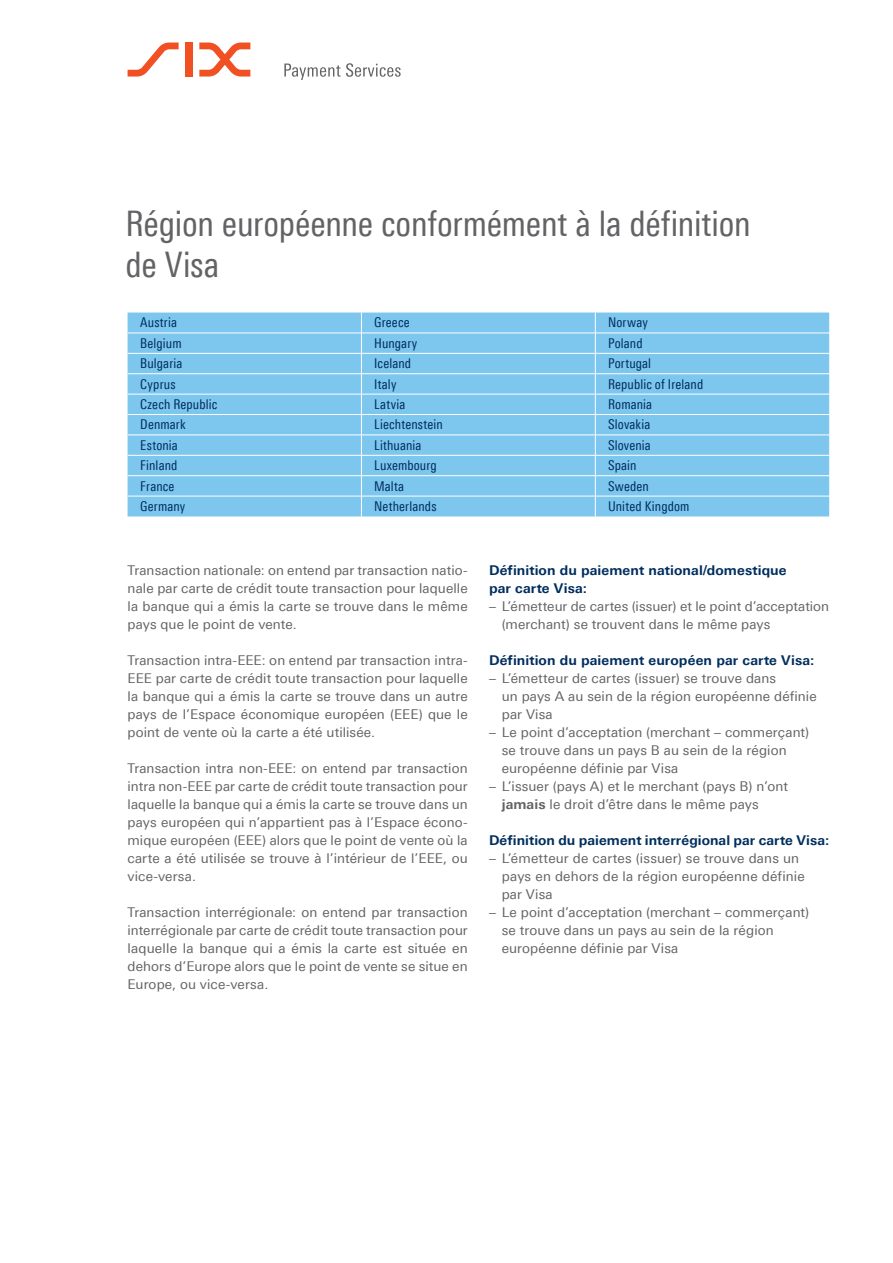
<style>
.page{position:relative;width:893px;height:1263px;background:#fff}
.page>*{position:absolute;margin:0;border:0;box-sizing:border-box;transform-origin:0 0}
.t1{font:35.25px/41.2px "Linotype Univers 420 Cn";letter-spacing:-.01em;color:#636366}
.t2{font:13.5px/18px "Linotype Univers 430";letter-spacing:.01em;color:#636366}
.t3{font:13.5px "Linotype Univers 420 Cn";letter-spacing:.01em;color:#002e5e}
.t4{font:700 13.5px/18px "Linotype Univers 630";letter-spacing:.005em;color:#002e5e}
.s1{font-family:"Linotype Univers 630";font-weight:700}
</style>
<div class="page">
<svg style="left:128px;top:43px;width:51px;height:34px"></svg>
<div style="left:185px;top:43px;width:8px;height:34px;background:#f15122"></div>
<svg style="left:199px;top:43px;width:51px;height:34px"></svg>
<svg style="left:284px;top:63px;width:117px;height:17px"></svg>
<div style="left:128px;top:313px;width:701px;height:203px;background:#7dc6ed"></div>
<hr style="left:128px;top:333px;width:233px;height:1px;background:#fff">
<hr style="left:361px;top:333px;width:234px;height:1px;background:#fff">
<hr style="left:595px;top:333px;width:234px;height:1px;background:#fff">
<hr style="left:128px;top:353px;width:233px;height:1px;background:#fff">
<hr style="left:361px;top:353px;width:234px;height:1px;background:#fff">
<hr style="left:595px;top:353px;width:234px;height:1px;background:#fff">
<hr style="left:128px;top:373px;width:233px;height:1px;background:#fff">
<hr style="left:361px;top:373px;width:234px;height:1px;background:#fff">
<hr style="left:595px;top:373px;width:234px;height:1px;background:#fff">
<hr style="left:128px;top:394px;width:233px;height:1px;background:#fff">
<hr style="left:361px;top:394px;width:234px;height:1px;background:#fff">
<hr style="left:595px;top:394px;width:234px;height:1px;background:#fff">
<hr style="left:128px;top:414px;width:233px;height:1px;background:#fff">
<hr style="left:361px;top:414px;width:234px;height:1px;background:#fff">
<hr style="left:595px;top:414px;width:234px;height:1px;background:#fff">
<hr style="left:128px;top:435px;width:233px;height:1px;background:#fff">
<hr style="left:361px;top:435px;width:234px;height:1px;background:#fff">
<hr style="left:595px;top:435px;width:234px;height:1px;background:#fff">
<hr style="left:128px;top:455px;width:233px;height:1px;background:#fff">
<hr style="left:361px;top:455px;width:234px;height:1px;background:#fff">
<hr style="left:595px;top:455px;width:234px;height:1px;background:#fff">
<hr style="left:128px;top:475px;width:233px;height:1px;background:#fff">
<hr style="left:361px;top:475px;width:234px;height:1px;background:#fff">
<hr style="left:595px;top:475px;width:234px;height:1px;background:#fff">
<hr style="left:128px;top:496px;width:233px;height:1px;background:#fff">
<hr style="left:361px;top:496px;width:234px;height:1px;background:#fff">
<hr style="left:595px;top:496px;width:234px;height:1px;background:#fff">
<svg style="left:361px;top:313px;width:1px;height:203px"></svg>
<svg style="left:595px;top:313px;width:1px;height:203px"></svg>
<h1 class="t1" style="left:125px;top:203px;width:627px">Région européenne conformément à la définition de Visa</h1>
<p class="t3" style="left:140px;top:315px;width:38px">Austria</p>
<p class="t3" style="left:374px;top:315px;width:37px">Greece</p>
<p class="t3" style="left:608px;top:315px;width:41px">Norway</p>
<p class="t3" style="left:140px;top:335px;width:43px">Belgium</p>
<p class="t3" style="left:374px;top:335px;width:45px">Hungary</p>
<p class="t3" style="left:608px;top:335px;width:36px">Poland</p>
<p class="t3" style="left:140px;top:356px;width:44px">Bulgaria</p>
<p class="t3" style="left:374px;top:356px;width:38px">Iceland</p>
<p class="t3" style="left:608px;top:356px;width:45px">Portugal</p>
<p class="t3" style="left:140px;top:376px;width:37px">Cyprus</p>
<p class="t3" style="left:374px;top:376px;width:24px">Italy</p>
<p class="t3" style="left:608px;top:376px;width:97px">Republic of Ireland</p>
<p class="t3" style="left:140px;top:396px;width:78px">Czech Republic</p>
<p class="t3" style="left:374px;top:396px;width:33px">Latvia</p>
<p class="t3" style="left:608px;top:396px;width:46px">Romania</p>
<p class="t3" style="left:140px;top:417px;width:47px">Denmark</p>
<p class="t3" style="left:374px;top:417px;width:70px">Liechtenstein</p>
<p class="t3" style="left:608px;top:417px;width:44px">Slovakia</p>
<p class="t3" style="left:140px;top:437px;width:39px">Estonia</p>
<p class="t3" style="left:374px;top:437px;width:49px">Lithuania</p>
<p class="t3" style="left:608px;top:437px;width:44px">Slovenia</p>
<p class="t3" style="left:140px;top:457px;width:39px">Finland</p>
<p class="t3" style="left:374px;top:457px;width:64px">Luxembourg</p>
<p class="t3" style="left:608px;top:457px;width:30px">Spain</p>
<p class="t3" style="left:140px;top:478px;width:36px">France</p>
<p class="t3" style="left:374px;top:478px;width:31px">Malta</p>
<p class="t3" style="left:608px;top:478px;width:42px">Sweden</p>
<p class="t3" style="left:140px;top:498px;width:47px">Germany</p>
<p class="t3" style="left:374px;top:498px;width:64px">Netherlands</p>
<p class="t3" style="left:608px;top:498px;width:83px">United Kingdom</p>
<p class="t2" style="left:128px;top:561px;width:342px;text-align:justify">Transaction nationale: on entend par transaction natio&shy;nale par carte de crédit toute transaction pour laquelle la banque qui a émis la carte se trouve dans le même pays que le point de vente.</p>
<p class="t2" style="left:128px;top:651px;width:342px;text-align:justify">Transaction intra-EEE: on entend par transaction intra-EEE par carte de crédit toute transaction pour laquelle la banque qui a émis la carte se trouve dans un autre pays de l’Espace économique européen (EEE) que le point de vente où la carte a été utilisée.</p>
<p class="t2" style="left:128px;top:759px;width:342px;text-align:justify">Transaction intra non-EEE: on entend par transaction intra non-EEE par carte de crédit toute transaction pour laquelle la banque qui a émis la carte se trouve dans un pays européen qui n’appartient pas à l’Espace écono&shy;mique européen (EEE) alors que le point de vente où la carte a été utilisée se trouve à l’intérieur de l’EEE, ou vice-versa.</p>
<p class="t2" style="left:128px;top:903px;width:342px;text-align:justify">Transaction interrégionale: on entend par transaction interrégionale par carte de crédit toute transaction pour laquelle la banque qui a émis la carte est située en dehors d’Europe alors que le point de vente se situe en Europe, ou vice-versa.</p>
<p class="t4" style="left:489px;top:561px;width:299px">Définition du paiement national/domestique par carte Visa:</p>
<p class="t2" style="left:502px;top:597px;width:329px;text-indent:-13px">– L’émetteur de cartes (issuer) et le point d’acceptation (merchant) se trouvent dans le même pays</p>
<p class="t4" style="left:489px;top:651px;width:327px">Définition du paiement européen par carte Visa:</p>
<p class="t2" style="left:502px;top:669px;width:316px;text-indent:-13px">– L’émetteur de cartes (issuer) se trouve dans<br>un pays A au sein de la région européenne définie par Visa</p>
<p class="t2" style="left:502px;top:723px;width:309px;text-indent:-13px">– Le point d’acceptation (merchant – commerçant) se trouve dans un pays B au sein de la région européenne définie par Visa</p>
<p class="t2" style="left:502px;top:777px;width:288px;text-indent:-13px">– L’issuer (pays A) et le merchant (pays B) n’ont <span class="s1">jamais</span> le droit d’être dans le même pays</p>
<p class="t4" style="left:489px;top:831px;width:342px">Définition du paiement interrégional par carte Visa:</p>
<p class="t2" style="left:502px;top:849px;width:305px;text-indent:-13px">– L’émetteur de cartes (issuer) se trouve dans un pays en dehors de la région européenne définie par Visa</p>
<p class="t2" style="left:502px;top:903px;width:309px;text-indent:-13px">– Le point d’acceptation (merchant – commerçant) se trouve dans un pays au sein de la région européenne définie par Visa</p>
</div>
